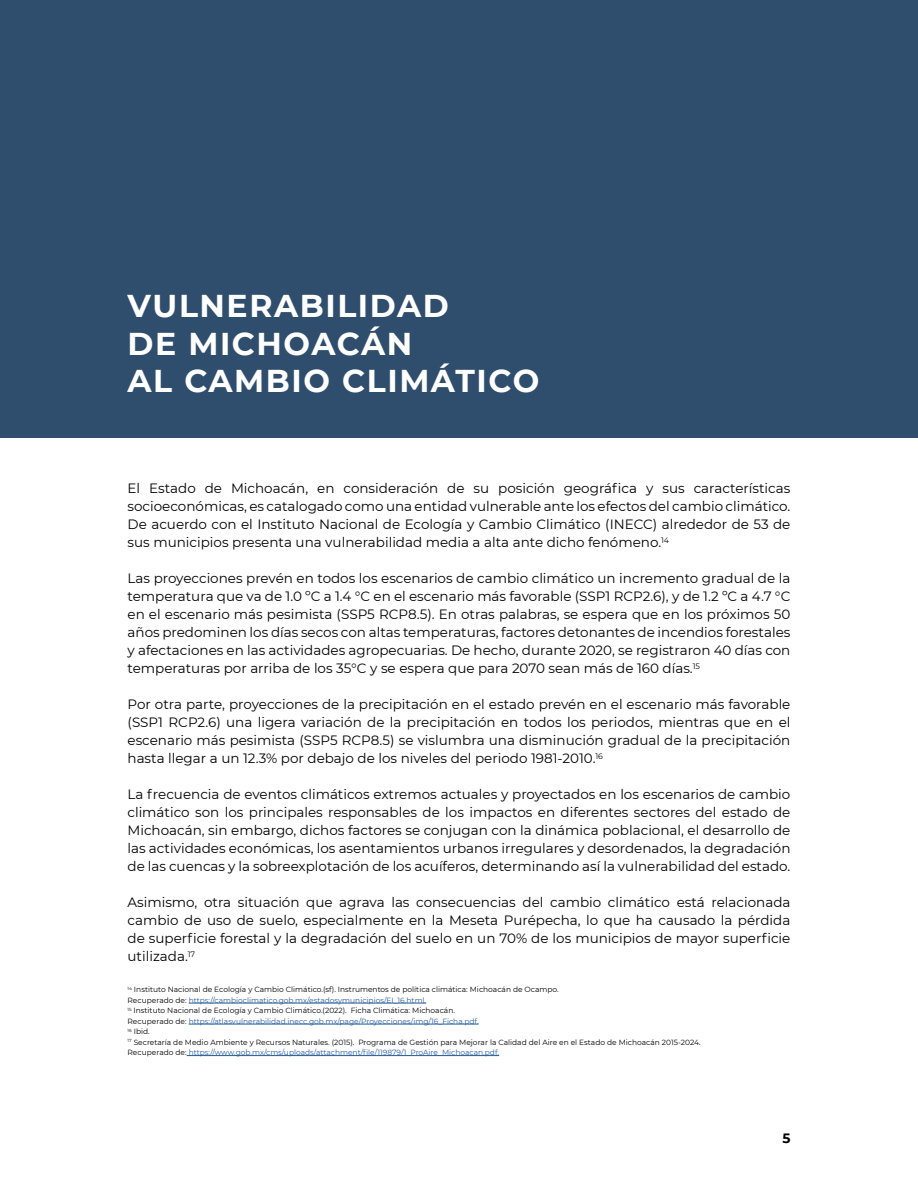
<style>
.page{position:relative;width:918px;height:1188px;background:#fff}
.page>*{position:absolute;margin:0;border:0;box-sizing:border-box;transform-origin:0 0}
.t1{font:700 31.5px/37.8px "Montserrat";letter-spacing:.05em;color:#fff}
.t2{font:13.5px/18px "Montserrat";color:#000;text-align:justify}
.t3{font:700 13.5px "Montserrat";color:#000}
.t4{font:7.5px/10.5px "Montserrat";color:#000}
.s1{color:#275b9b}
</style>
<div class="page">
<div style="left:0;top:0;width:918px;height:438px;background:#2f4e6d"></div>
<hr style="left:189px;top:1003px;width:237px;height:1px;background:#275b9b">
<hr style="left:189px;top:1024px;width:290px;height:1px;background:#275b9b">
<hr style="left:187px;top:1055px;width:312px;height:1px;background:#275b9b">
<h1 class="t1" style="left:128px;top:285px;width:413px">VULNERABILIDAD<br>DE MICHOACÁN<br>AL CAMBIO CLIMÁTICO</h1>
<p class="t2" style="left:128px;top:479px;width:664px">El Estado de Michoacán, en consideración de su posición geográfica y sus características socioeconómicas, es catalogado como una entidad vulnerable ante los efectos del cambio climático.<br>De acuerdo con el Instituto Nacional de Ecología y Cambio Climático (INECC) alrededor de 53 de sus municipios presenta una vulnerabilidad media a alta ante dicho fenómeno.<sup>14</sup></p>
<p class="t2" style="left:128px;top:569px;width:664px">Las proyecciones prevén en todos los escenarios de cambio climático un incremento gradual de la temperatura que va de 1.0 ºC a 1.4 °C en el escenario más favorable (SSP1 RCP2.6), y de 1.2 ºC a 4.7 °C en el escenario más pesimista (SSP5 RCP8.5). En otras palabras, se espera que en los próximos 50 años predominen los días secos con altas temperaturas, factores detonantes de incendios forestales y afectaciones en las actividades agropecuarias. De hecho, durante 2020, se registraron 40 días con temperaturas por arriba de los 35°C y se espera que para 2070 sean más de 160 días.<sup>15</sup></p>
<p class="t2" style="left:128px;top:695px;width:664px">Por otra parte, proyecciones de la precipitación en el estado prevén en el escenario más favorable (SSP1 RCP2.6) una ligera variación de la precipitación en todos los periodos, mientras que en el escenario más pesimista (SSP5 RCP8.5) se vislumbra una disminución gradual de la precipitación hasta llegar a un 12.3% por debajo de los niveles del periodo 1981-2010.<sup>16</sup></p>
<p class="t2" style="left:128px;top:785px;width:664px">La frecuencia de eventos climáticos extremos actuales y proyectados en los escenarios de cambio climático son los principales responsables de los impactos en diferentes sectores del estado de Michoacán, sin embargo, dichos factores se conjugan con la dinámica poblacional, el desarrollo de las actividades económicas, los asentamientos urbanos irregulares y desordenados, la degradación de las cuencas y la sobreexplotación de los acuíferos, determinando así la vulnerabilidad del estado.</p>
<p class="t2" style="left:128px;top:893px;width:664px">Asimismo, otra situación que agrava las consecuencias del cambio climático está relacionada cambio de uso de suelo, especialmente en la Meseta Purépecha, lo que ha causado la pérdida de superficie forestal y la degradación del suelo en un 70% de los municipios de mayor superficie utilizada.<sup>17</sup></p>
<p class="t4" style="left:128px;top:984px;width:575px"><sup>14</sup> Instituto Nacional de Ecología y Cambio Climático.(sf). Instrumentos de política climática: Michoacán de Ocampo.<br>Recuperado de: <span class="s1">https://cambioclimatico.gob.mx/estadosymunicipios/EI_16.html.<br></span><sup>15</sup> Instituto Nacional de Ecología y Cambio Climático.(2022). Ficha Climática: Michoacán.<br>Recuperado de: <span class="s1">https://atlasvulnerabilidad.inecc.gob.mx/page/Proyecciones/img/16_Ficha.pdf.<br></span><sup>16</sup> Ibid.<br><sup>17</sup> Secretaría de Medio Ambiente y Recursos Naturales. (2015). Programa de Gestión para Mejorar la Calidad del Aire en el Estado de Michoacán 2015-2024.<br>Recuperado de: <span class="s1">https://www.gob.mx/cms/uploads/attachment/file/119879/1_ProAire_Michoacan.pdf.</span></p>
<p class="t3" style="left:782px;top:1129px;width:10px">5</p>
</div>
